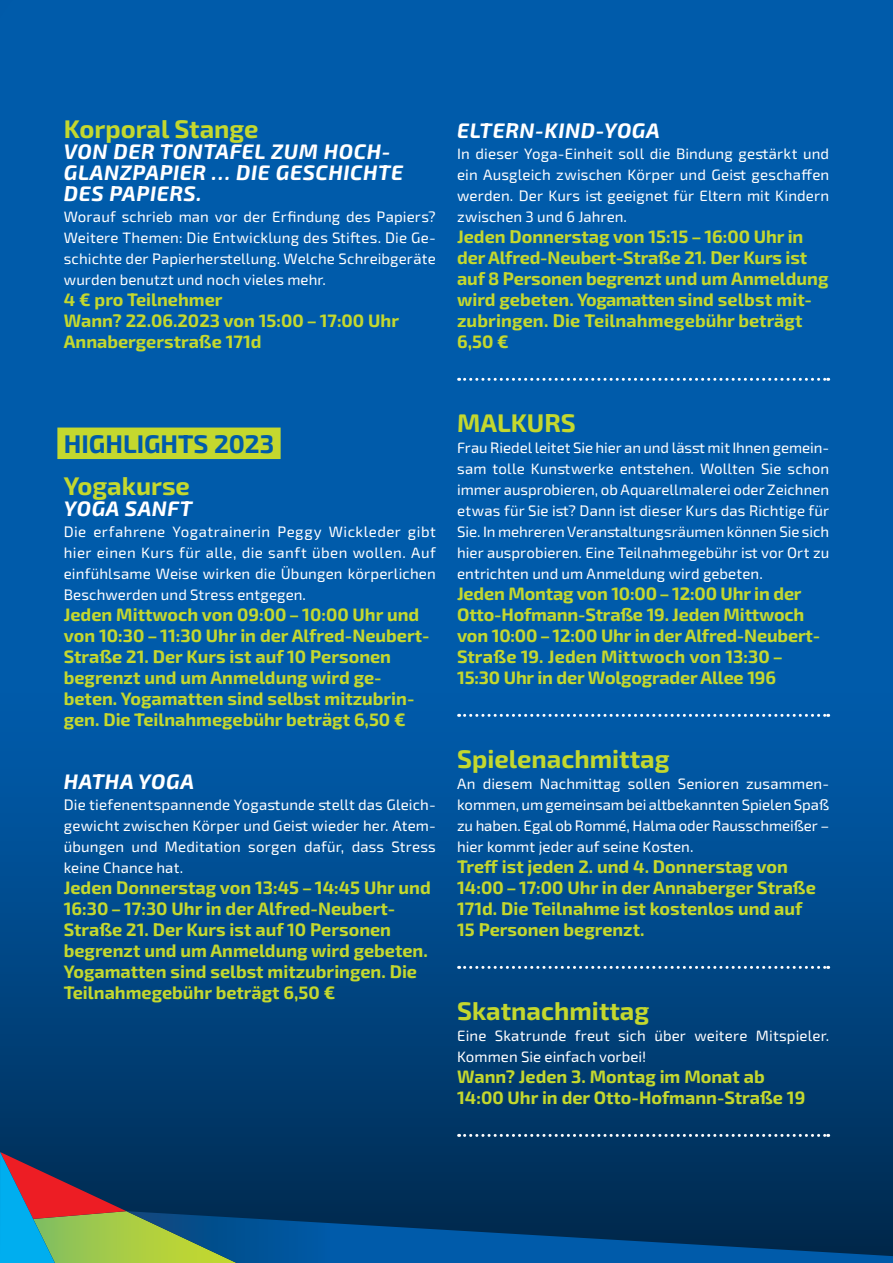
<style>
.page{position:relative;width:893px;height:1263px;background:#005baa}
.page>*{position:absolute;margin:0;border:0;box-sizing:border-box;transform-origin:0 0}
.t1{font:700 25.5px "Exo 2";color:#c4d82e}
.t2{font:700 25.5px "Exo 2";color:#005baa}
.t3{font:italic 700 21px/21px "Exo 2";letter-spacing:.03em;color:#fff}
.t4{font:700 18px/21px "Exo 2";color:#c4d82e}
.t5{font:15px/21px "Exo 2";letter-spacing:.01em;color:#fff;text-align:justify}
</style>
<div class="page">
<svg style="left:0;top:713px;width:893px;height:439px"></svg>
<svg style="left:0;top:1152px;width:893px;height:111px"></svg>
<div style="left:57px;top:427px;width:224px;height:32px;background:#c4d82e"></div>
<svg style="left:459px;top:378px;width:370px;height:3px"></svg>
<svg style="left:459px;top:714px;width:370px;height:3px"></svg>
<svg style="left:459px;top:966px;width:370px;height:3px"></svg>
<svg style="left:459px;top:1134px;width:370px;height:3px"></svg>
<h1 class="t1" style="left:64px;top:111px;width:196px">Korporal Stange</h1>
<h2 class="t3" style="left:64px;top:140px;width:341px">VON DER TONTAFEL ZUM HOCH-<br>GLANZPAPIER … DIE GESCHICHTE<br>DES PAPIERS.</h2>
<p class="t5" style="left:64px;top:206px;width:374px">Worauf schrieb man vor der Erfindung des Papiers?<br>Weitere Themen: Die Entwicklung des Stiftes. Die Ge&shy;schichte der Papierherstellung. Welche Schreibgeräte wurden benutzt und noch vieles mehr.</p>
<p class="t4" style="left:64px;top:289px;width:337px">4 € pro Teilnehmer<br>Wann? 22.06.2023 von 15:00 – 17:00 Uhr<br>Annabergerstraße 171d</p>
<h2 class="t3" style="left:457px;top:119px;width:204px">ELTERN-KIND-YOGA</h2>
<p class="t5" style="left:457px;top:143px;width:374px">In dieser Yoga-Einheit soll die Bindung gestärkt und ein Ausgleich zwischen Körper und Geist geschaffen werden. Der Kurs ist geeignet für Eltern mit Kindern zwischen 3 und 6 Jahren.</p>
<p class="t4" style="left:457px;top:226px;width:373px">Jeden Donnerstag von 15:15 – 16:00 Uhr in der Alfred-Neubert-Straße 21. Der Kurs ist auf 8 Personen begrenzt und um Anmeldung wird gebeten. Yogamatten sind selbst mit&shy;zubringen. Die Teilnahmegebühr beträgt 6,50 €</p>
<h1 class="t2" style="left:64px;top:426px;width:97px">Highlights</h1>
<h1 class="t2" style="left:214px;top:426px;width:62px">2023</h1>
<h1 class="t1" style="left:64px;top:468px;width:128px">Yogakurse</h1>
<h2 class="t3" style="left:64px;top:497px;width:130px">YOGA SANFT</h2>
<p class="t5" style="left:64px;top:521px;width:374px">Die erfahrene Yogatrainerin Peggy Wickleder gibt hier einen Kurs für alle, die sanft üben wollen. Auf einfühlsame Weise wirken die Übungen körperlichen Beschwerden und Stress entgegen.</p>
<p class="t4" style="left:64px;top:604px;width:367px">Jeden Mittwoch von 09:00 – 10:00 Uhr und von 10:30 – 11:30 Uhr in der Alfred-Neubert-Straße 21. Der Kurs ist auf 10 Personen begrenzt und um Anmeldung wird ge&shy;beten. Yogamatten sind selbst mitzubrin&shy;gen. Die Teilnahmegebühr beträgt 6,50 €</p>
<h2 class="t3" style="left:64px;top:770px;width:132px">HATHA YOGA</h2>
<p class="t5" style="left:64px;top:794px;width:374px">Die tiefenentspannende Yogastunde stellt das Gleich&shy;gewicht zwischen Körper und Geist wieder her. Atem&shy;übungen und Meditation sorgen dafür, dass Stress keine Chance hat.</p>
<p class="t4" style="left:64px;top:877px;width:368px">Jeden Donnerstag von 13:45 – 14:45 Uhr und 16:30 – 17:30 Uhr in der Alfred-Neubert-Straße 21. Der Kurs ist auf 10 Personen begrenzt und um Anmeldung wird gebeten.<br>Yogamatten sind selbst mitzubringen. Die Teilnahmegebühr beträgt 6,50 €</p>
<h1 class="t1" style="left:457px;top:405px;width:120px">Malkurs</h1>
<p class="t5" style="left:457px;top:437px;width:374px">Frau Riedel leitet Sie hier an und lässt mit Ihnen gemein&shy;sam tolle Kunstwerke entstehen. Wollten Sie schon immer ausprobieren, ob Aquarellmalerei oder Zeichnen etwas für Sie ist? Dann ist dieser Kurs das Richtige für Sie. In mehreren Veranstaltungsräumen können Sie sich hier ausprobieren. Eine Teilnahmegebühr ist vor Ort zu entrichten und um Anmeldung wird gebeten.</p>
<p class="t4" style="left:457px;top:583px;width:365px">Jeden Montag von 10:00 – 12:00 Uhr in der Otto-Hofmann-Straße 19. Jeden Mittwoch von 10:00 – 12:00 Uhr in der Alfred-Neubert-Straße 19. Jeden Mittwoch von 13:30 – 15:30 Uhr in der Wolgograder Allee 196</p>
<h1 class="t1" style="left:457px;top:741px;width:214px">Spielenachmittag</h1>
<p class="t5" style="left:457px;top:773px;width:374px">An diesem Nachmittag sollen Senioren zusammen&shy;kommen, um gemeinsam bei altbekannten Spielen Spaß zu haben. Egal ob Rommé, Halma oder Rausschmeißer – hier kommt jeder auf seine Kosten.</p>
<p class="t4" style="left:457px;top:856px;width:360px">Treff ist jeden 2. und 4. Donnerstag von 14:00 – 17:00 Uhr in der Annaberger Straße 171d. Die Teilnahme ist kostenlos und auf 15 Personen begrenzt.</p>
<h1 class="t1" style="left:457px;top:993px;width:194px">Skatnachmittag</h1>
<p class="t5" style="left:457px;top:1025px;width:374px">Eine Skatrunde freut sich über weitere Mitspieler.<br>Kommen Sie einfach vorbei!</p>
<p class="t4" style="left:457px;top:1066px;width:350px">Wann? Jeden 3. Montag im Monat ab<br>14:00 Uhr in der Otto-Hofmann-Straße 19</p>
</div>
